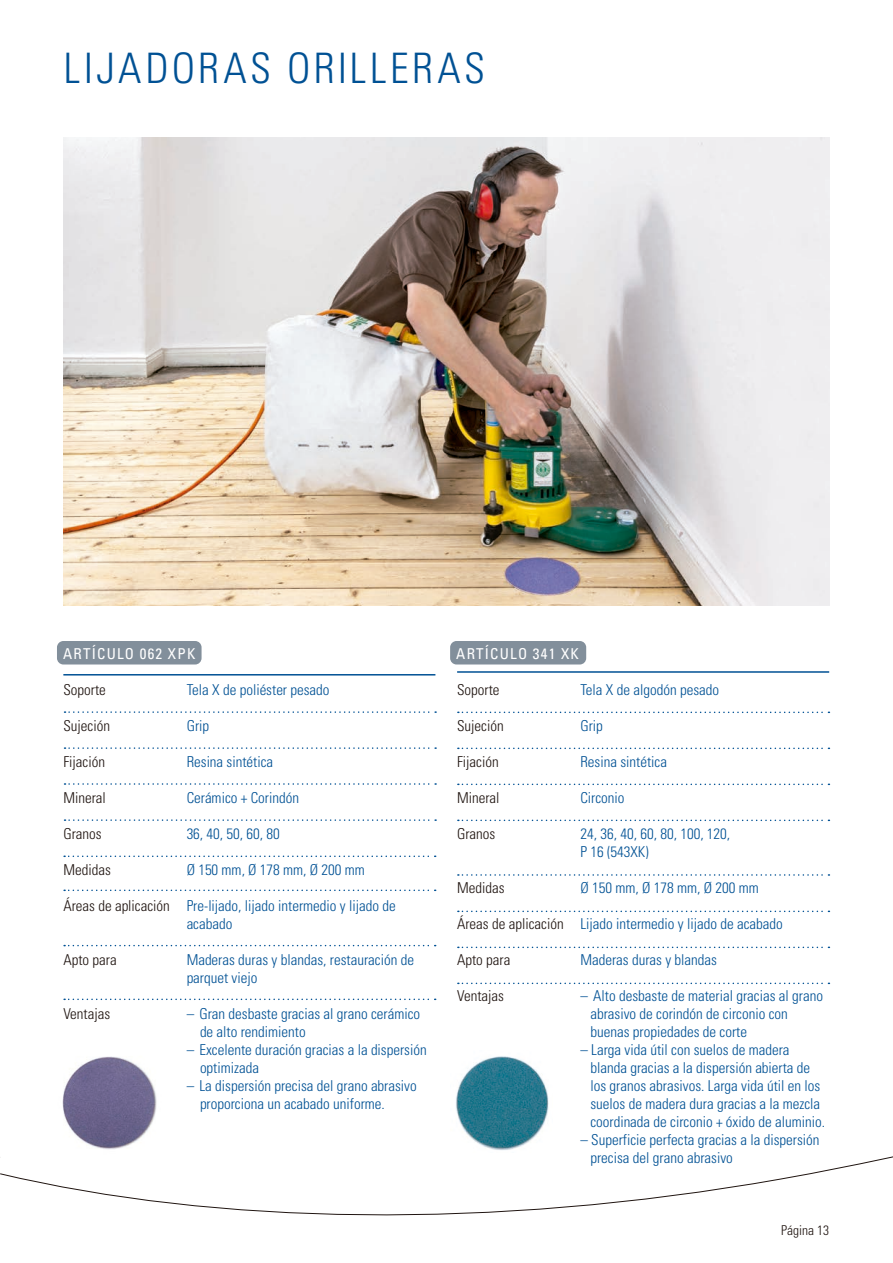
<style>
.page{position:relative;width:893px;height:1263px;background:#fff}
.page>*{position:absolute;margin:0;border:0;box-sizing:border-box;transform-origin:0 0}
.Headline{font:300 condensed 42px "Univers LT Std";letter-spacing:.08em;color:#005194}
.Tabellenzeilen{font:300 condensed 15px/18px "Univers LT Std";color:#005194}
.Tabellenzeilen-2{font:300 condensed 15px "Univers LT Std";color:#1f1410}
.Subline{font:condensed 15px "Univers LT Std";letter-spacing:.08em;color:#fff}
.Paginierung{font:300 condensed 13.5px "Univers LT Std";color:#1f1410}
</style>
<div class="page">
<img style="left:64px;top:137px;width:765px;height:468px">
<svg style="left:0;top:1156px;width:893px;height:60px"></svg>
<img style="left:41px;top:1056px;width:138px;height:115px">
<div style="left:57px;top:641px;width:145px;height:23px;background:#828f9b;border-radius:6px"></div>
<hr style="left:63px;top:674px;width:372px;height:1px;background:#005194">
<svg style="left:65px;top:783px;width:371px;height:2px"></svg>
<svg style="left:65px;top:711px;width:371px;height:2px"></svg>
<svg style="left:65px;top:747px;width:371px;height:2px"></svg>
<svg style="left:64px;top:998px;width:372px;height:2px"></svg>
<svg style="left:64px;top:855px;width:372px;height:2px"></svg>
<svg style="left:64px;top:889px;width:372px;height:2px"></svg>
<svg style="left:64px;top:945px;width:372px;height:1px"></svg>
<svg style="left:65px;top:819px;width:371px;height:2px"></svg>
<img style="left:456px;top:1056px;width:93px;height:94px">
<div style="left:450px;top:641px;width:136px;height:23px;background:#828f9b;border-radius:6px"></div>
<hr style="left:457px;top:671px;width:372px;height:2px;background:#005194">
<svg style="left:458px;top:783px;width:371px;height:2px"></svg>
<svg style="left:458px;top:748px;width:371px;height:1px"></svg>
<svg style="left:458px;top:712px;width:371px;height:1px"></svg>
<svg style="left:458px;top:910px;width:371px;height:2px"></svg>
<svg style="left:458px;top:946px;width:371px;height:2px"></svg>
<svg style="left:458px;top:982px;width:371px;height:2px"></svg>
<svg style="left:458px;top:874px;width:371px;height:2px"></svg>
<svg style="left:458px;top:819px;width:371px;height:2px"></svg>
<p class="Headline" style="left:64px;top:43px;width:423px">LIJADORAS ORILLERAS</p>
<p class="Subline" style="left:63px;top:644px;width:134px">ARTÍCULO 062 XPK</p>
<p class="Tabellenzeilen-2" style="left:63px;top:681px;width:44px">Soporte</p>
<p class="Tabellenzeilen-2" style="left:63px;top:717px;width:48px">Sujeción</p>
<p class="Tabellenzeilen-2" style="left:63px;top:753px;width:43px">Fijación</p>
<p class="Tabellenzeilen-2" style="left:63px;top:789px;width:44px">Mineral</p>
<p class="Tabellenzeilen-2" style="left:63px;top:825px;width:40px">Granos</p>
<p class="Tabellenzeilen-2" style="left:63px;top:861px;width:49px">Medidas</p>
<p class="Tabellenzeilen-2" style="left:63px;top:897px;width:108px">Áreas de aplicación</p>
<p class="Tabellenzeilen" style="left:187px;top:681px;width:144px">Tela X de poliéster pesado</p>
<p class="Tabellenzeilen" style="left:187px;top:717px;width:24px">Grip</p>
<p class="Tabellenzeilen" style="left:187px;top:753px;width:88px">Resina sintética</p>
<p class="Tabellenzeilen" style="left:187px;top:789px;width:114px">Cerámico + Corindón</p>
<p class="Tabellenzeilen" style="left:187px;top:825px;width:95px">36, 40, 50, 60, 80</p>
<p class="Tabellenzeilen" style="left:187px;top:861px;width:180px">Ø 150 mm, Ø 178 mm, Ø 200 mm</p>
<p class="Tabellenzeilen" style="left:187px;top:897px;width:211px">Pre-lijado, lijado intermedio y lijado de acabado</p>
<p class="Tabellenzeilen" style="left:187px;top:951px;width:229px">Maderas duras y blandas, restauración de parquet viejo</p>
<p class="Tabellenzeilen" style="left:187px;top:1005px;width:235px">– Gran desbaste gracias al grano cerámico</p>
<p class="Tabellenzeilen" style="left:200px;top:1023px;width:107px">de alto rendimiento</p>
<p class="Tabellenzeilen" style="left:187px;top:1041px;width:242px">– Excelente duración gracias a la dispersión</p>
<p class="Tabellenzeilen" style="left:200px;top:1059px;width:61px">optimizada</p>
<p class="Tabellenzeilen" style="left:187px;top:1077px;width:232px">– La dispersión precisa del grano abrasivo</p>
<p class="Tabellenzeilen" style="left:200px;top:1095px;width:186px">proporciona un acabado uniforme.</p>
<p class="Tabellenzeilen-2" style="left:63px;top:951px;width:55px">Apto para</p>
<p class="Tabellenzeilen-2" style="left:63px;top:1005px;width:48px">Ventajas</p>
<p class="Subline" style="left:456px;top:644px;width:124px">ARTÍCULO 341 XK</p>
<p class="Tabellenzeilen-2" style="left:457px;top:681px;width:44px">Soporte</p>
<p class="Tabellenzeilen-2" style="left:457px;top:717px;width:48px">Sujeción</p>
<p class="Tabellenzeilen-2" style="left:457px;top:753px;width:43px">Fijación</p>
<p class="Tabellenzeilen-2" style="left:457px;top:789px;width:44px">Mineral</p>
<p class="Tabellenzeilen-2" style="left:457px;top:825px;width:40px">Granos</p>
<p class="Tabellenzeilen" style="left:580px;top:681px;width:140px">Tela X de algodón pesado</p>
<p class="Tabellenzeilen" style="left:580px;top:717px;width:24px">Grip</p>
<p class="Tabellenzeilen" style="left:580px;top:753px;width:88px">Resina sintética</p>
<p class="Tabellenzeilen" style="left:580px;top:789px;width:46px">Circonio</p>
<p class="Tabellenzeilen" style="left:580px;top:825px;width:151px">24, 36, 40, 60, 80, 100, 120,</p>
<p class="Tabellenzeilen" style="left:580px;top:843px;width:70px">P 16 (543XK)</p>
<p class="Tabellenzeilen" style="left:580px;top:879px;width:180px">Ø 150 mm, Ø 178 mm, Ø 200 mm</p>
<p class="Tabellenzeilen" style="left:580px;top:915px;width:204px">Lijado intermedio y lijado de acabado</p>
<p class="Tabellenzeilen" style="left:580px;top:951px;width:138px">Maderas duras y blandas</p>
<p class="Tabellenzeilen" style="left:580px;top:987px;width:244px">– Alto desbaste de material gracias al grano</p>
<p class="Tabellenzeilen" style="left:590px;top:1005px;width:199px">abrasivo de corindón de circonio con</p>
<p class="Tabellenzeilen" style="left:590px;top:1023px;width:158px">buenas propiedades de corte</p>
<p class="Tabellenzeilen" style="left:580px;top:1041px;width:211px">– Larga vida útil con suelos de madera</p>
<p class="Tabellenzeilen" style="left:590px;top:1059px;width:221px">blanda gracias a la dispersión abierta de</p>
<p class="Tabellenzeilen" style="left:590px;top:1077px;width:231px">los granos abrasivos. Larga vida útil en los</p>
<p class="Tabellenzeilen" style="left:590px;top:1095px;width:231px">suelos de madera dura gracias a la mezcla</p>
<p class="Tabellenzeilen" style="left:590px;top:1113px;width:236px">coordinada de circonio + óxido de aluminio.</p>
<p class="Tabellenzeilen" style="left:580px;top:1131px;width:241px">– Superficie perfecta gracias a la dispersión</p>
<p class="Tabellenzeilen" style="left:590px;top:1149px;width:144px">precisa del grano abrasivo</p>
<p class="Tabellenzeilen-2" style="left:457px;top:879px;width:49px">Medidas</p>
<p class="Tabellenzeilen-2" style="left:457px;top:915px;width:108px">Áreas de aplicación</p>
<p class="Tabellenzeilen-2" style="left:457px;top:951px;width:55px">Apto para</p>
<p class="Tabellenzeilen-2" style="left:457px;top:987px;width:48px">Ventajas</p>
<p class="Paginierung" style="left:781px;top:1222px;width:49px">Página 13</p>
</div>
